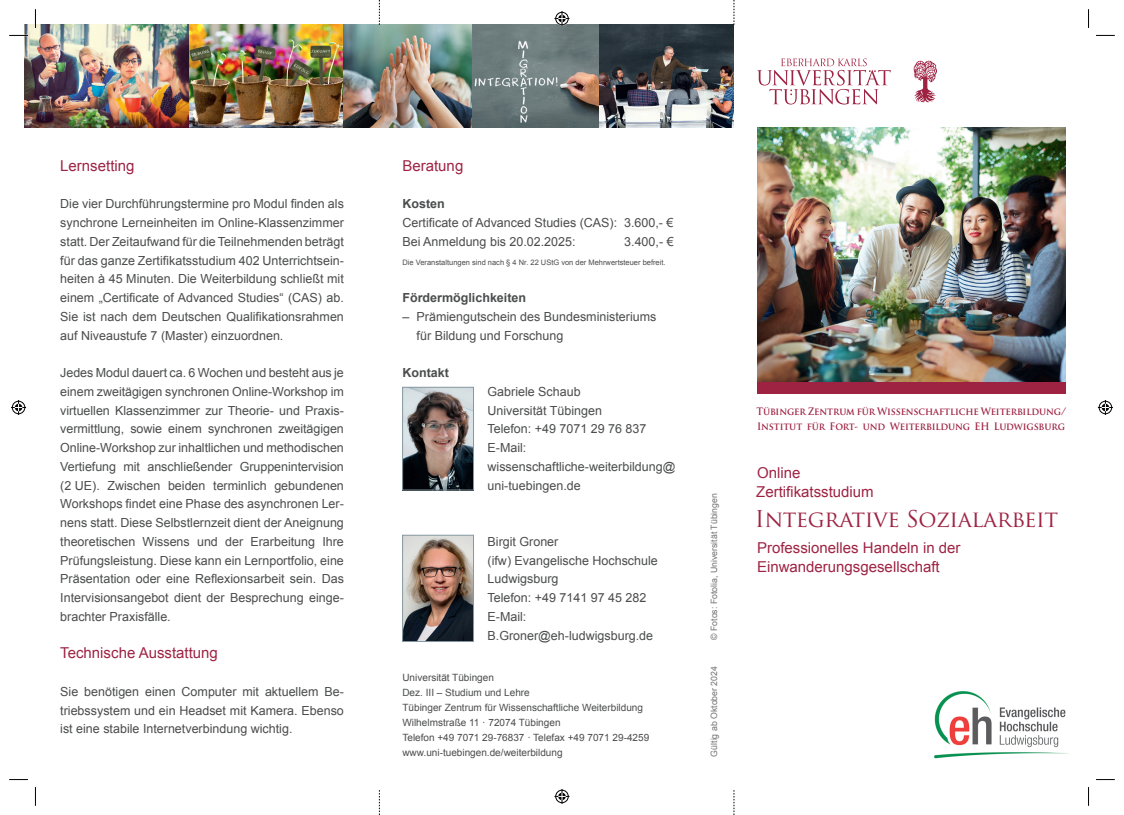
<style>
.page{position:relative;width:1124px;height:815px;background:#fff}
.page>*{position:absolute;margin:0;border:0;box-sizing:border-box;transform-origin:0 0}
.t1{font:22.5px "Trajan Pro";letter-spacing:-.02em;color:#9e2343}
.t2{font:15px/18.8px "Arial";color:#9e2343}
.t3{font:12.5px/18.8px "Arial";color:#4b4c4d}
.t4{font:700 12.5px "Arial";color:#4b4c4d}
.t5{font:10px/15px "Arial";color:#4b4c4d}
.t6{font:700 10px/15px "Trajan Pro";letter-spacing:-.01em;color:#9e2343;scale:.94 1}
.t7{font:8.75px "Arial";color:#717275}
.t8{font:7.5px "Arial";color:#4b4c4d}
</style>
<div class="page">
<svg style="left:757px;top:58px;width:133px;height:47px"></svg>
<svg style="left:913px;top:61px;width:23px;height:41px"></svg>
<img style="left:757px;top:128px;width:308px;height:255px">
<div style="left:756px;top:383px;width:309px;height:11px;background:#9e2343"></div>
<img style="left:404px;top:389px;width:67px;height:99px">
<div style="left:402px;top:387px;width:71px;height:103px;border:1px solid #8699a3"></div>
<img style="left:25px;top:25px;width:708px;height:103px">
<img style="left:404px;top:537px;width:67px;height:103px">
<div style="left:402px;top:535px;width:71px;height:107px;border:1px solid #8699a3"></div>
<img style="left:934px;top:691px;width:135px;height:68px">
<svg style="left:379px;top:0;width:1px;height:25px"></svg>
<svg style="left:379px;top:790px;width:1px;height:25px"></svg>
<svg style="left:733px;top:0;width:1px;height:25px"></svg>
<svg style="left:733px;top:790px;width:1px;height:25px"></svg>
<svg style="left:9px;top:35px;width:19px;height:1px"></svg>
<svg style="left:1096px;top:35px;width:18px;height:1px"></svg>
<svg style="left:9px;top:779px;width:19px;height:1px"></svg>
<svg style="left:1096px;top:779px;width:18px;height:1px"></svg>
<svg style="left:35px;top:9px;width:1px;height:19px"></svg>
<svg style="left:35px;top:787px;width:1px;height:19px"></svg>
<svg style="left:1088px;top:9px;width:1px;height:19px"></svg>
<svg style="left:1088px;top:787px;width:1px;height:19px"></svg>
<svg style="left:554px;top:11px;width:15px;height:15px"></svg>
<svg style="left:554px;top:789px;width:15px;height:15px"></svg>
<svg style="left:11px;top:400px;width:15px;height:15px"></svg>
<svg style="left:1097px;top:400px;width:15px;height:15px"></svg>
<p class="t2" style="left:60px;top:156px;width:76px">Lernsetting</p>
<p class="t3" style="left:60px;top:195px;width:285px;text-align:justify">Die vier Durchführungstermine pro Modul finden als synchrone Lerneinheiten im Online-Klassenzimmer statt. Der Zeitaufwand für die Teilnehmenden beträgt für das ganze Zertifikatsstudium 402 Unterrichtsein&shy;heiten à 45 Minuten. Die Weiterbildung schließt mit einem „Certificate of Advanced Studies“ (CAS) ab.<br>Sie ist nach dem Deutschen Qualifikationsrahmen auf Niveaustufe 7 (Master) einzuordnen.</p>
<p class="t3" style="left:60px;top:363px;width:285px;text-align:justify">Jedes Modul dauert ca. 6 Wochen und besteht aus je einem zweitägigen synchronen Online-Workshop im virtuellen Klassenzimmer zur Theorie- und Praxis&shy;vermittlung, sowie einem synchronen zweitägigen Online-Workshop zur inhaltlichen und methodischen Vertiefung mit anschließender Gruppenintervision (2 UE). Zwischen beiden terminlich gebundenen Workshops findet eine Phase des asynchronen Ler&shy;nens statt. Diese Selbstlernzeit dient der Aneignung theoretischen Wissens und der Erarbeitung Ihre Prüfungsleistung. Diese kann ein Lernportfolio, eine Präsentation oder eine Reflexionsarbeit sein. Das Intervisionsangebot dient der Besprechung einge&shy;brachter Praxisfälle.</p>
<p class="t2" style="left:60px;top:644px;width:159px">Technische Ausstattung</p>
<p class="t3" style="left:60px;top:682px;width:285px;text-align:justify">Sie benötigen einen Computer mit aktuellem Be&shy;triebssystem und ein Headset mit Kamera. Ebenso ist eine stabile Internetverbindung wichtig.</p>
<p class="t2" style="left:402px;top:156px;width:62px">Beratung</p>
<p class="t4" style="left:402px;top:196px;width:44px">Kosten</p>
<p class="t3" style="left:402px;top:213px;width:272px">Certificate of Advanced Studies (CAS): 3.600,- €<br>Bei Anmeldung bis 20.02.2025:</p>
<p class="t3" style="left:624px;top:232px;width:51px">3.400,- €</p>
<p class="t8" style="left:402px;top:257px;width:265px">Die Veranstaltungen sind nach § 4 Nr. 22 UStG von der Mehrwertsteuer befreit.</p>
<p class="t4" style="left:402px;top:289px;width:125px">Fördermöglichkeiten</p>
<p class="t3" style="left:416px;top:307px;width:241px;text-indent:-14px">– Prämiengutschein des Bundesministeriums für Bildung und Forschung</p>
<p class="t4" style="left:402px;top:364px;width:48px">Kontakt</p>
<p class="t3" style="left:487px;top:382px;width:189px">Gabriele Schaub<br>Universität Tübingen<br>Telefon: +49 7071 29 76 837<br>E-Mail: wissenschaftliche-weiterbildung@ uni-tuebingen.de</p>
<p class="t3" style="left:487px;top:532px;width:172px">Birgit Groner<br>(ifw) Evangelische Hochschule<br>Ludwigsburg<br>Telefon: +49 7141 97 45 282<br>E-Mail:<br>B.Groner@eh-ludwigsburg.de</p>
<p class="t5" style="left:402px;top:670px;width:248px">Universität Tübingen<br>Dez. III – Studium und Lehre<br>Tübinger Zentrum für Wissenschaftliche Weiterbildung Wilhelmstraße 11 · 72074 Tübingen<br>Telefon +49 7071 29-76837 · Telefax +49 7071 29-4259 www.uni-tuebingen.de/weiterbildung</p>
<p class="t7" style="left:708px;top:640px;width:148px;rotate:-90deg">© Fotos: Fotolia, Universität Tübingen</p>
<p class="t7" style="left:708px;top:756px;width:92px;rotate:-90deg">Gültig ab Oktober 2024</p>
<p class="t6" style="left:756px;top:404px;width:331px">Tübinger Zentrum für Wissenschaftliche Weiterbildung/<br>Institut für Fort- und Weiterbildung EH Ludwigsburg</p>
<p class="t2" style="left:756px;top:464px;width:119px">Online<br>Zertifikatsstudium</p>
<h1 class="t1" style="left:754px;top:505px;width:305px">Integrative Sozialarbeit</h1>
<p class="t2" style="left:756px;top:539px;width:205px">Professionelles Handeln in der<br>Einwanderungsgesellschaft</p>
</div>
